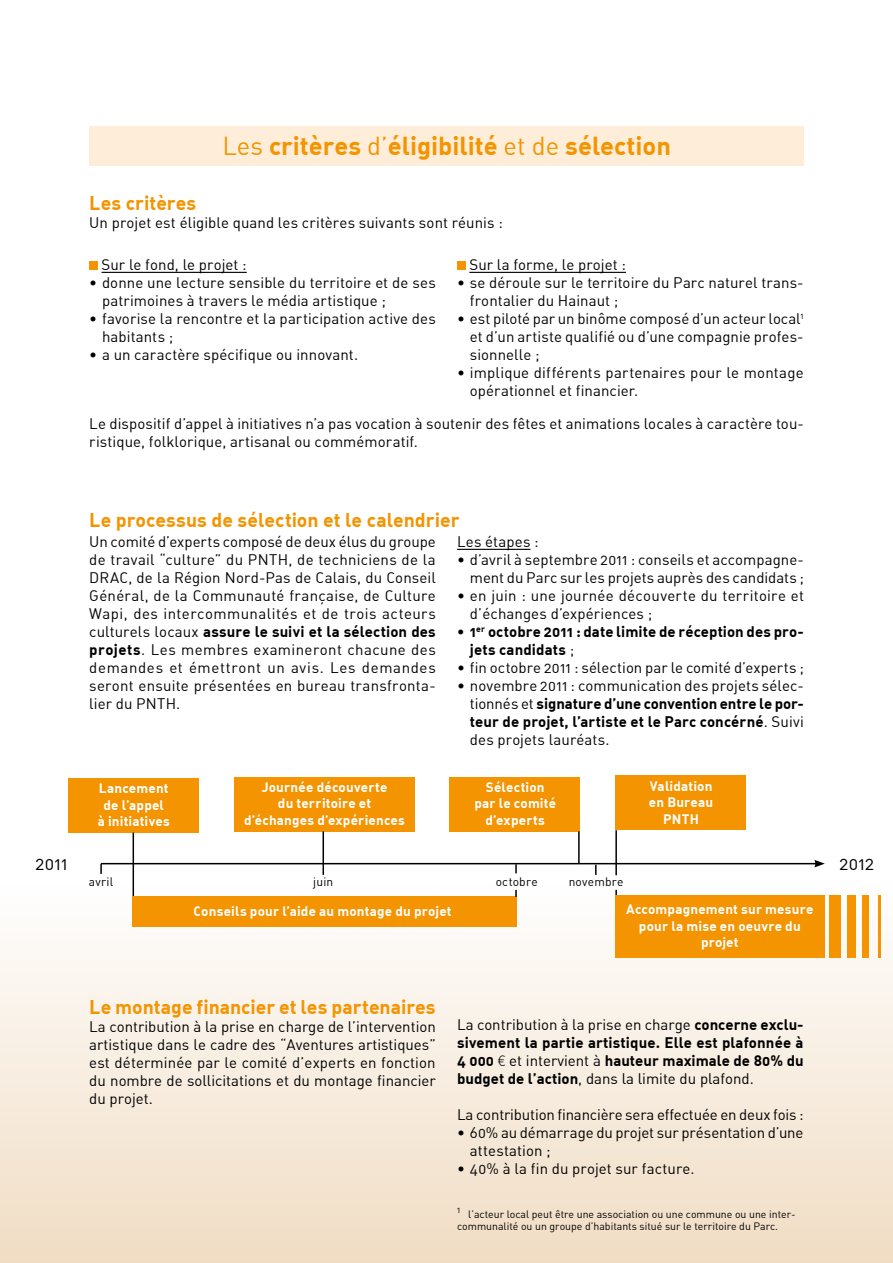
<style>
.page{position:relative;width:893px;height:1263px;background:#fff}
.page>*{position:absolute;margin:0;border:0;box-sizing:border-box;transform-origin:0 0}
.t1{font:700 25.5px "DIN Alternate";color:#f39400}
.t2{font:700 19.5px "DIN Alternate";color:#f39400}
.t3{font:18px "DIN Alternate";letter-spacing:.005em;color:#000}
.t4{font:15px/18px "DIN Alternate";letter-spacing:.005em;color:#000}
.t5{font:700 15px/18px "DIN Alternate";letter-spacing:.005em;color:#000}
.t6{font:700 13.5px/16.5px "DIN Alternate";letter-spacing:.01em;color:#fff;text-align:center}
.t7{font:12px "DIN Alternate";letter-spacing:.02em;color:#000}
.t8{font:10.5px/12.6px "DIN Alternate";color:#000}
.t9{font:8.7px "DIN Alternate";color:#000}
.s1{font-weight:400}
.s2{font-weight:700}
.s3{font-family:"Humanist 521 BT";font-weight:300}
</style>
<div class="page">
<div style="left:0;top:846px;width:893px;height:417px;background:linear-gradient(to bottom,#feffff,#f1dec5)"></div>
<div style="left:89px;top:126px;width:715px;height:40px;background:#feeed9"></div>
<hr style="left:102px;top:272px;width:145px;height:1px;background:#000">
<div style="left:89px;top:262px;width:9px;height:8px;background:#f39400"></div>
<hr style="left:469px;top:272px;width:157px;height:1px;background:#000">
<div style="left:457px;top:262px;width:9px;height:8px;background:#f39400"></div>
<hr style="left:457px;top:549px;width:73px;height:1px;background:#000">
<div style="left:68px;top:778px;width:130px;height:55px;background:#f39400"></div>
<div style="left:234px;top:777px;width:180px;height:54px;background:#f39400"></div>
<div style="left:450px;top:777px;width:130px;height:54px;background:#f39400"></div>
<div style="left:615px;top:775px;width:131px;height:55px;background:#f39400"></div>
<hr style="left:101px;top:863px;width:716px;height:1px;background:#000">
<svg style="left:814px;top:860px;width:11px;height:7px"></svg>
<hr style="left:133px;top:833px;width:1px;height:64px;background:#000">
<svg style="left:515px;top:864px;width:2px;height:9px"></svg>
<hr style="left:615px;top:830px;width:2px;height:45px;background:#000">
<svg style="left:100px;top:864px;width:2px;height:10px"></svg>
<hr style="left:322px;top:831px;width:2px;height:44px;background:#000">
<svg style="left:595px;top:865px;width:2px;height:10px"></svg>
<div style="left:133px;top:896px;width:384px;height:31px;background:#f39400"></div>
<svg style="left:515px;top:890px;width:2px;height:7px"></svg>
<hr style="left:578px;top:831px;width:2px;height:33px;background:#000">
<div style="left:829px;top:895px;width:12px;height:63px;background:#f39400"></div>
<div style="left:847px;top:895px;width:8px;height:63px;background:#f39400"></div>
<div style="left:862px;top:895px;width:7px;height:63px;background:#f39400"></div>
<hr style="left:878px;top:895px;width:3px;height:63px;background:#f39400">
<div style="left:615px;top:895px;width:210px;height:63px;background:#f39400"></div>
<h1 class="t1" style="left:222px;top:129px;width:450px"><span class="s1">Les</span> critères <span class="s1">d’</span>éligibilité <span class="s1">et de</span> sélection</h1>
<h2 class="t2" style="left:89px;top:190px;width:109px">Les critères</h2>
<p class="t4" style="left:89px;top:213px;width:415px">Un projet est éligible quand les critères suivants sont réunis :</p>
<p class="t4" style="left:102px;top:255px;width:147px">Sur le fond, le projet :</p>
<p class="t4" style="left:102px;top:273px;width:335px;text-indent:-13px">• donne une lecture sensible du territoire et de ses patrimoines à travers le média artistique ;</p>
<p class="t4" style="left:102px;top:309px;width:335px;text-indent:-13px">• favorise la rencontre et la participation active des habitants ;</p>
<p class="t4" style="left:89px;top:345px;width:270px">• a un caractère spécifique ou innovant.</p>
<p class="t4" style="left:469px;top:255px;width:158px">Sur la forme, le projet :</p>
<p class="t4" style="left:470px;top:273px;width:335px;text-indent:-13px">• se déroule sur le territoire du Parc naturel trans&shy;frontalier du Hainaut ;</p>
<p class="t4" style="left:470px;top:309px;width:335px;text-align:justify;text-indent:-13px">• est piloté par un binôme composé d’un acteur local<sup>1 </sup>et d’un artiste qualifié ou d’une compagnie profes&shy;sionnelle ;</p>
<p class="t4" style="left:470px;top:363px;width:335px;text-indent:-13px">• implique différents partenaires pour le montage opérationnel et financier.</p>
<p class="t4" style="left:89px;top:414px;width:716px">Le dispositif d’appel à initiatives n’a pas vocation à soutenir des fêtes et animations locales à caractère tou&shy;ristique, folklorique, artisanal ou commémoratif.</p>
<h2 class="t2" style="left:89px;top:508px;width:372px">Le processus de sélection et le calendrier</h2>
<p class="t4" style="left:89px;top:533px;width:348px;text-align:justify">Un comité d’experts composé de deux élus du groupe de travail “culture” du PNTH, de techniciens de la DRAC, de la Région Nord-Pas de Calais, du Conseil Général, de la Communauté française, de Culture Wapi, des intercommunalités et de trois acteurs culturels locaux <span class="s2">assure le suivi et la sélection des projets</span>. Les membres examineront chacune des demandes et émettront un avis. Les demandes seront ensuite présentées en bureau transfronta&shy;lier du PNTH.</p>
<p class="t4" style="left:457px;top:532px;width:83px">Les étapes :</p>
<p class="t4" style="left:457px;top:550px;width:348px;text-align:right">• d’avril à septembre 2011 : conseils et accompagne&shy;ment du Parc sur les projets auprès des candidats ;</p>
<p class="t4" style="left:470px;top:586px;width:336px;text-indent:-13px">• en juin : une journée découverte du territoire et d’échanges d’expériences ;</p>
<p class="t5" style="left:470px;top:622px;width:336px;text-indent:-13px">• 1<sup>er</sup> octobre 2011 : date limite de réception des pro&shy;jets candidats <span class="s1">;</span></p>
<p class="t4" style="left:457px;top:658px;width:348px">• fin octobre 2011 : sélection par le comité d’experts ;</p>
<p class="t4" style="left:470px;top:676px;width:336px;text-align:justify;text-indent:-13px">• novembre 2011 : communication des projets sélec&shy;tionnés et <span class="s2">signature d’une convention entre le por&shy;teur de projet, l’artiste et le Parc concérné</span>. Suivi des projets lauréats.</p>
<p class="t6" style="left:98px;top:779px;width:74px">Lancement de l’appel<br>à initiatives</p>
<p class="t6" style="left:244px;top:778px;width:162px">Journée découverte<br>du territoire et d’échanges d’expériences</p>
<p class="t6" style="left:474px;top:778px;width:83px">Sélection par le comité d’experts</p>
<p class="t6" style="left:649px;top:777px;width:66px">Validation en Bureau<br>PNTH</p>
<p class="t3" style="left:36px;top:852px;width:34px">2011</p>
<p class="t3" style="left:840px;top:852px;width:36px">2012</p>
<p class="t6" style="left:626px;top:901px;width:189px">Accompagnement sur mesure pour la mise en oeuvre du projet</p>
<p class="t7" style="left:89px;top:874px;width:26px">avril</p>
<p class="t7" style="left:313px;top:874px;width:22px">juin</p>
<p class="t7" style="left:496px;top:874px;width:44px">octobre</p>
<p class="t7" style="left:569px;top:874px;width:56px">novembre</p>
<p class="t6" style="left:194px;top:903px;width:260px">Conseils pour l’aide au montage du projet</p>
<h2 class="t2" style="left:89px;top:994px;width:348px">Le montage financier et les partenaires</h2>
<p class="t4" style="left:89px;top:1017px;width:348px;text-align:justify">La contribution à la prise en charge de l’intervention artistique dans le cadre des “Aventures artistiques” est déterminée par le comité d’experts en fonction du nombre de sollicitations et du montage financier du projet.</p>
<p class="t5" style="left:457px;top:1015px;width:348px;text-align:justify"><span class="s1">La contribution à la prise en charge</span> concerne exclu&shy;sivement la partie artistique. Elle est plafonnée à 4 000 <span class="s3">¤</span> <span class="s1">et intervient à</span> hauteur maximale de 80% du budget de l’action<span class="s1">, dans la limite du plafond.</span></p>
<p class="t4" style="left:457px;top:1105px;width:348px">La contribution financière sera effectuée en deux fois :</p>
<p class="t4" style="left:470px;top:1123px;width:335px;text-indent:-13px">• 60% au démarrage du projet sur présentation d’une attestation ;</p>
<p class="t4" style="left:457px;top:1159px;width:239px">• 40% à la fin du projet sur facture.</p>
<p class="t9" style="left:457px;top:1204px;width:5px">1</p>
<p class="t8" style="left:457px;top:1207px;width:340px;text-indent:11px">l’acteur local peut être une association ou une commune ou une inter&shy;communalité ou un groupe d’habitants situé sur le territoire du Parc.</p>
</div>
